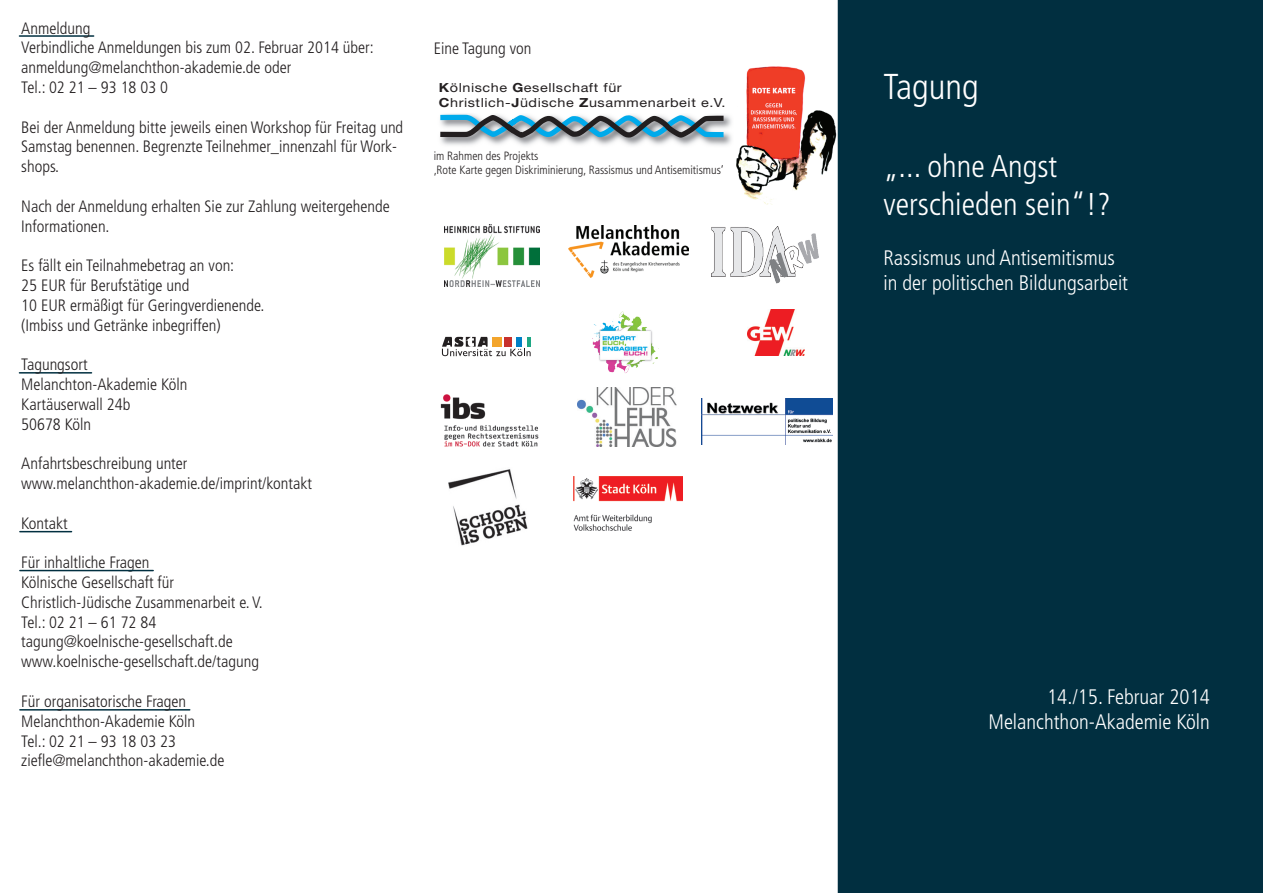
<style>
.page{position:relative;width:1263px;height:893px;background:#fff}
.page>*{position:absolute;margin:0;border:0;box-sizing:border-box;transform-origin:0 0}
.t1{font:300 condensed 36px "Frutiger LT Std";color:#fff}
.t2{font:300 condensed 31.5px/37.8px "Frutiger LT Std";color:#fff}
.t3{font:300 condensed 21px/25.2px "Frutiger LT Std";color:#fff}
.t4{font:300 condensed 16.5px/19.8px "Frutiger LT Std";color:#231f20}
.t5{font:12.6px/15px "Helvetica Neue";letter-spacing:.04em;color:#231f20;scale:1.15 1}
.t6{font:300 condensed 12px/14.4px "Frutiger LT Std";color:#231f20}
.s1{font-weight:700}
</style>
<div class="page">
<hr style="left:20px;top:709px;width:170px;height:2px;background:#012f40">
<hr style="left:19px;top:372px;width:73px;height:2px;background:#012f40">
<hr style="left:19px;top:35px;width:75px;height:2px;background:#012f40">
<div style="left:838px;top:0;width:425px;height:893px;background:#012f40"></div>
<img style="left:440px;top:114px;width:292px;height:32px">
<svg style="left:440px;top:115px;width:283px;height:23px;background:#6e93a3"></svg>
<svg style="left:442px;top:337px;width:89px;height:19px"></svg>
<img style="left:592px;top:311px;width:67px;height:62px">
<img style="left:747px;top:310px;width:57px;height:46px">
<img style="left:737px;top:66px;width:99px;height:139px">
<img style="left:444px;top:224px;width:96px;height:62px">
<img style="left:569px;top:226px;width:119px;height:52px">
<img style="left:711px;top:226px;width:108px;height:58px">
<img style="left:702px;top:398px;width:130px;height:46px">
<img style="left:577px;top:388px;width:100px;height:58px">
<img style="left:440px;top:394px;width:99px;height:53px">
<img style="left:449px;top:469px;width:79px;height:77px">
<hr style="left:20px;top:531px;width:52px;height:1px;background:#012f40">
<hr style="left:20px;top:570px;width:133px;height:1px;background:#012f40">
<img style="left:573px;top:477px;width:110px;height:54px">
<p class="t4" style="left:21px;top:18px;width:354px">Anmeldung<br>Verbindliche Anmeldungen bis zum 02. Februar 2014 über: anmeldung@melanchthon-akademie.de oder<br>Tel.: 02 21 – 93 18 03 0</p>
<p class="t4" style="left:21px;top:117px;width:383px">Bei der Anmeldung bitte jeweils einen Workshop für Freitag und<br>Samstag benennen. Begrenzte Teilnehmer_innenzahl für Work&shy;shops.</p>
<p class="t4" style="left:21px;top:196px;width:370px">Nach der Anmeldung erhalten Sie zur Zahlung weitergehende<br>Informationen.</p>
<p class="t4" style="left:21px;top:256px;width:245px">Es fällt ein Teilnahmebetrag an von:<br>25 EUR für Berufstätige und<br>10 EUR ermäßigt für Geringverdienende. (Imbiss und Getränke inbegriffen)</p>
<p class="t4" style="left:21px;top:355px;width:168px">Tagungsort<br>Melanchton-Akademie Köln<br>Kartäuserwall 24b<br>50678 Köln</p>
<p class="t4" style="left:21px;top:454px;width:292px">Anfahrtsbeschreibung unter www.melanchthon-akademie.de/imprint/kontakt</p>
<p class="t4" style="left:21px;top:513px;width:48px">Kontakt</p>
<p class="t4" style="left:21px;top:553px;width:243px">Für inhaltliche Fragen<br>Kölnische Gesellschaft für<br>Christlich-Jüdische Zusammenarbeit e. V.<br>Tel.: 02 21 – 61 72 84 tagung@koelnische-gesellschaft.de www.koelnische-gesellschaft.de/tagung</p>
<p class="t4" style="left:21px;top:691px;width:205px">Für organisatorische Fragen<br>Melanchthon-Akademie Köln<br>Tel.: 02 21 – 93 18 03 23 ziefle@melanchthon-akademie.de</p>
<p class="t4" style="left:434px;top:38px;width:99px">Eine Tagung von</p>
<p class="t5" style="left:439px;top:80px;width:251px"><span class="s1">K</span>ölnische <span class="s1">G</span>esellschaft für<br><span class="s1">C</span>hristlich-<span class="s1">J</span>üdische <span class="s1">Z</span>usammenarbeit e.V.</p>
<p class="t6" style="left:434px;top:149px;width:292px">im Rahmen des Projekts<br>‚Rote Karte gegen Diskriminierung, Rassismus und Antisemitismus‘</p>
<h1 class="t1" style="left:883px;top:66px;width:97px">Tagung</h1>
<h2 class="t2" style="left:883px;top:147px;width:229px">„... ohne Angst verschieden sein“!?</h2>
<p class="t3" style="left:883px;top:245px;width:246px">Rassismus und Antisemitismus in der politischen Bildungsarbeit</p>
<p class="t3" style="left:988px;top:685px;width:223px;text-align:right">14./15. Februar 2014<br>Melanchthon-Akademie Köln</p>
</div>
